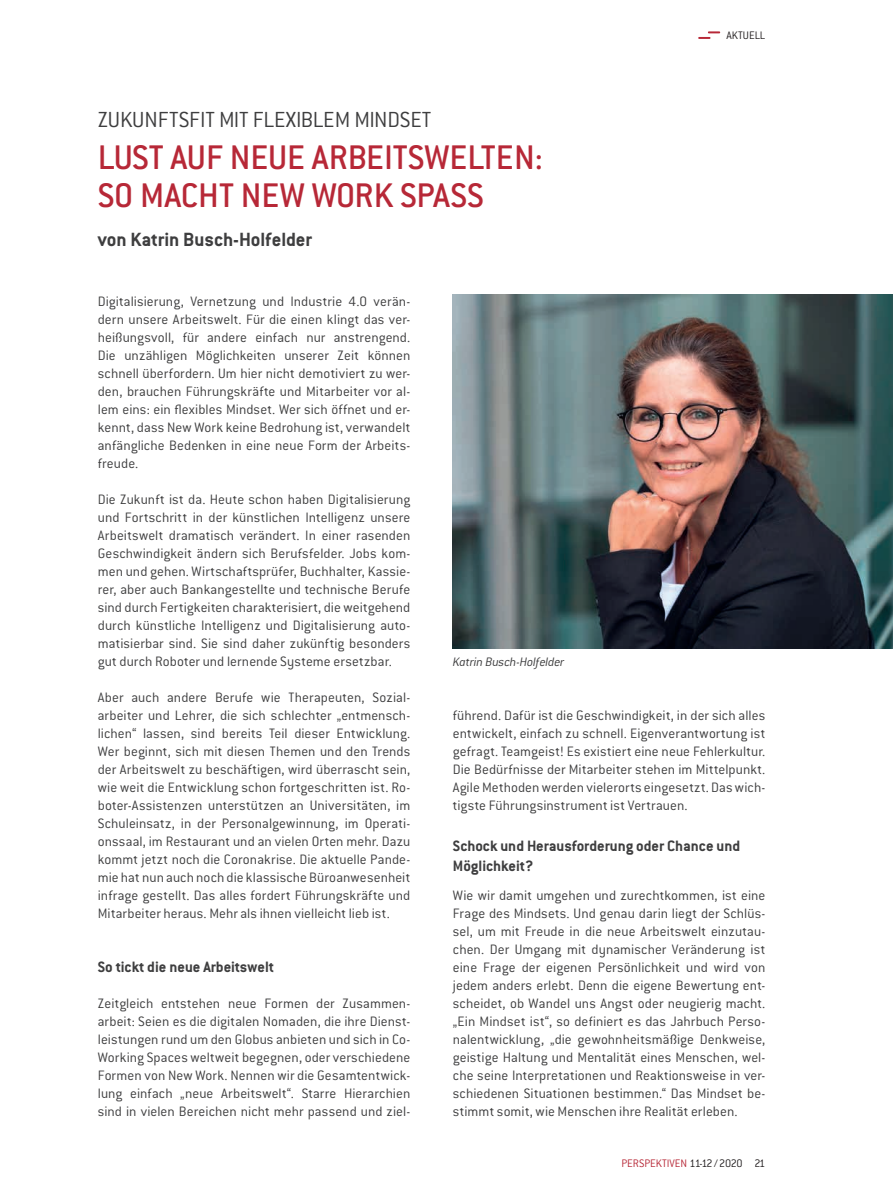
<style>
.page{position:relative;width:893px;height:1191px;background:#fff}
.page>*{position:absolute;margin:0;border:0;box-sizing:border-box;transform-origin:0 0}
.t1{font:500 37.5px/37.5px "Conduit ITC";color:#b72837}
.t2{font:300 24px "Conduit ITC";letter-spacing:-.01em;color:#3e3e3f}
.t3{font:700 21px "Conduit ITC";color:#3e3e3f}
.t4{font:700 16.5px/19.5px "Conduit ITC";color:#3e3e3f}
.t5{font:300 15px/18px "Conduit ITC";letter-spacing:.005em;color:#3e3e3f;text-align:justify}
.t6{font:italic 300 13.5px "Conduit ITC";letter-spacing:-.015em;color:#3e3e3f}
.t7{font:300 12px "Conduit ITC";letter-spacing:-.01em;color:#b72837}
.t8{font:300 12px "Conduit ITC";color:#231f20}
.s1{color:#231f20}
</style>
<div class="page">
<svg style="left:698px;top:31px;width:22px;height:8px"></svg>
<img style="left:453px;top:294px;width:440px;height:354px">
<h2 class="t2" style="left:98px;top:107px;width:335px">ZUKUNFTSFIT MIT FLEXIBLEM MINDSET</h2>
<h1 class="t1" style="left:98px;top:138px;width:447px">LUST AUF NEUE ARBEITSWELTEN:<br>SO MACHT NEW WORK SPASS</h1>
<h3 class="t3" style="left:98px;top:227px;width:216px">von Katrin Busch-Holfelder</h3>
<p class="t8" style="left:726px;top:29px;width:40px">AKTUELL</p>
<p class="t5" style="left:98px;top:292px;width:314px">Digitalisierung, Vernetzung und Industrie 4.0 verän&shy;dern unsere Arbeitswelt. Für die einen klingt das ver&shy;heißungsvoll, für andere einfach nur anstrengend.<br>Die unzähligen Möglichkeiten unserer Zeit können schnell überfordern. Um hier nicht demotiviert zu wer&shy;den, brauchen Führungskräfte und Mitarbeiter vor al&shy;lem eins: ein flexibles Mindset. Wer sich öffnet und er&shy;kennt, dass New Work keine Bedrohung ist, verwandelt anfängliche Bedenken in eine neue Form der Arbeits&shy;freude.</p>
<p class="t5" style="left:98px;top:490px;width:314px">Die Zukunft ist da. Heute schon haben Digitalisierung und Fortschritt in der künstlichen Intelligenz unsere Arbeitswelt dramatisch verändert. In einer rasenden Geschwindigkeit ändern sich Berufsfelder. Jobs kom&shy;men und gehen. Wirtschaftsprüfer, Buchhalter, Kassie&shy;rer, aber auch Bankangestellte und technische Berufe sind durch Fertigkeiten charakterisiert, die weitgehend durch künstliche Intelligenz und Digitalisierung auto&shy;matisierbar sind. Sie sind daher zukünftig besonders gut durch Roboter und lernende Systeme ersetzbar.</p>
<p class="t5" style="left:98px;top:688px;width:314px">Aber auch andere Berufe wie Therapeuten, Sozial&shy;arbeiter und Lehrer, die sich schlechter „entmensch&shy;lichen“ lassen, sind bereits Teil dieser Entwicklung.<br>Wer beginnt, sich mit diesen Themen und den Trends der Arbeitswelt zu beschäftigen, wird überrascht sein, wie weit die Entwicklung schon fortgeschritten ist. Ro&shy;boter-Assistenzen unterstützen an Universitäten, im Schuleinsatz, in der Personalgewinnung, im Operati&shy;onssaal, im Restaurant und an vielen Orten mehr. Dazu kommt jetzt noch die Coronakrise. Die aktuelle Pande&shy;mie hat nun auch noch die klassische Büroanwesenheit infrage gestellt. Das alles fordert Führungskräfte und Mitarbeiter heraus. Mehr als ihnen vielleicht lieb ist.</p>
<p class="t4" style="left:98px;top:957px;width:178px">So tickt die neue Arbeitswelt</p>
<p class="t5" style="left:98px;top:994px;width:314px">Zeitgleich entstehen neue Formen der Zusammen&shy;arbeit: Seien es die digitalen Nomaden, die ihre Dienst&shy;leistungen rund um den Globus anbieten und sich in Co-Working Spaces weltweit begegnen, oder verschiedene Formen von New Work. Nennen wir die Gesamtentwick&shy;lung einfach „neue Arbeitswelt“. Starre Hierarchien sind in vielen Bereichen nicht mehr passend und ziel-</p>
<p class="t6" style="left:453px;top:654px;width:113px">Katrin Busch-Holfelder</p>
<p class="t5" style="left:453px;top:706px;width:314px">führend. Dafür ist die Geschwindigkeit, in der sich alles entwickelt, einfach zu schnell. Eigenverantwortung ist gefragt. Teamgeist! Es existiert eine neue Fehlerkultur.<br>Die Bedürfnisse der Mitarbeiter stehen im Mittelpunkt.<br>Agile Methoden werden vielerorts eingesetzt. Das wich&shy;tigste Führungsinstrument ist Vertrauen.</p>
<p class="t4" style="left:453px;top:836px;width:289px">Schock und Herausforderung oder Chance und<br>Möglichkeit?</p>
<p class="t5" style="left:453px;top:886px;width:314px">Wie wir damit umgehen und zurechtkommen, ist eine Frage des Mindsets. Und genau darin liegt der Schlüs&shy;sel, um mit Freude in die neue Arbeitswelt einzutau&shy;chen. Der Umgang mit dynamischer Veränderung ist eine Frage der eigenen Persönlichkeit und wird von jedem anders erlebt. Denn die eigene Bewertung ent&shy;scheidet, ob Wandel uns Angst oder neugierig macht. „Ein Mindset ist“, so definiert es das Jahrbuch Perso&shy;nalentwicklung, „die gewohnheitsmäßige Denkweise, geistige Haltung und Mentalität eines Menschen, wel&shy;che seine Interpretationen und Reaktionsweise in ver&shy;schiedenen Situationen bestimmen.“ Das Mindset be&shy;stimmt somit, wie Menschen ihre Realität erleben.</p>
<p class="t7" style="left:622px;top:1156px;width:145px">PERSPEKTIVEN <span class="s1">11-12/2020 21</span></p>
</div>
